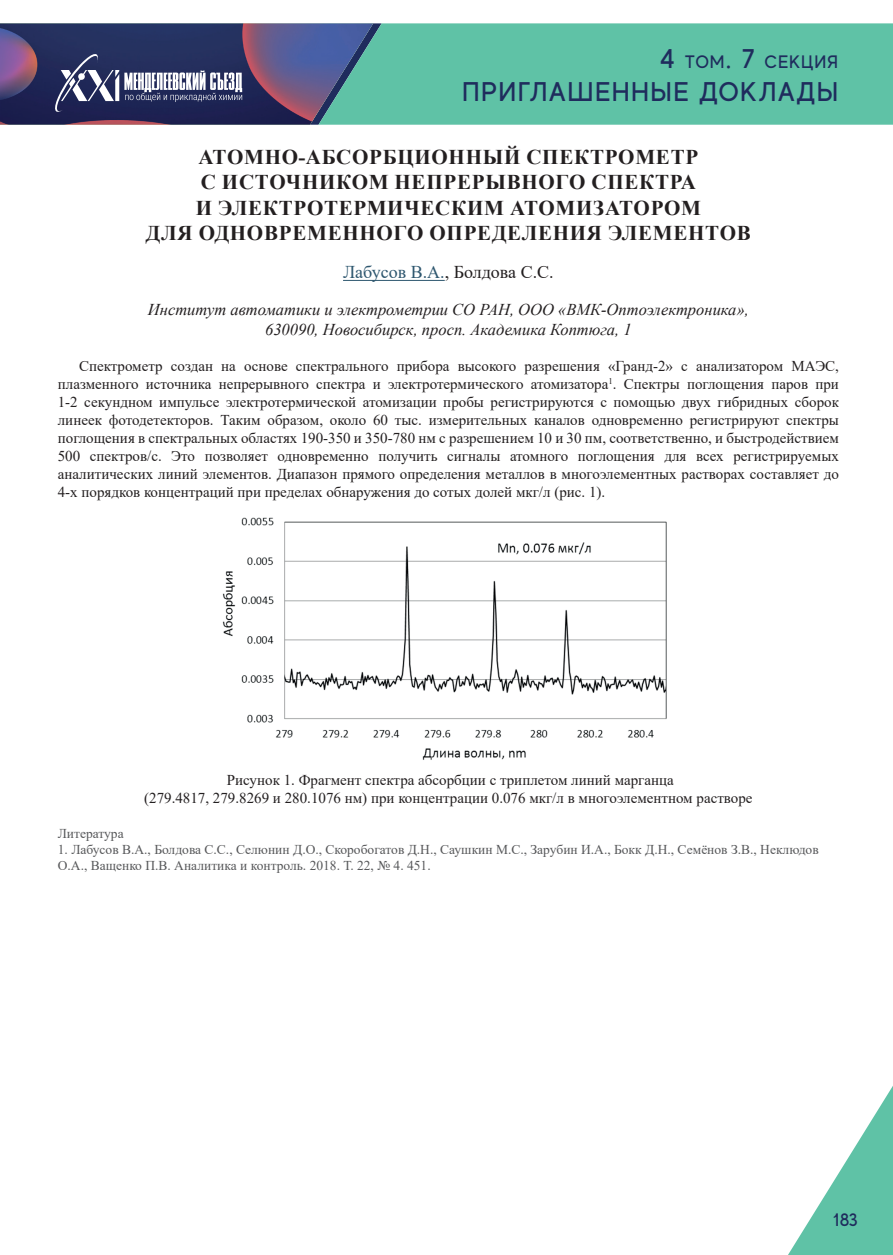
<style>
.page{position:relative;width:893px;height:1255px;background:#fff}
.page>*{position:absolute;margin:0;border:0;box-sizing:border-box;transform-origin:0 0}
.t1{font:500 27px "MADE Evolve Sans";letter-spacing:.05em;color:#1f2c5d}
.t2{font:700 21px/25.2px "Times New Roman";letter-spacing:.035em;color:#231f20;text-align:center}
.t3{font:18px "Times New Roman";color:#231f20}
.t4{font:500 18px "MADE Evolve Sans";letter-spacing:.05em;color:#1f2c5d}
.t5{font:italic 16.5px/19.8px "Times New Roman";color:#231f20;text-align:center}
.t6{font:15px/18px "Times New Roman";color:#231f20;text-align:justify}
.t7{font:13.5px/16.2px "Times New Roman";color:#57585a}
.s1{font-size:27px}
.s2{color:#2e576f}
</style>
<div class="page">
<div style="left:382px;top:23px;width:511px;height:102px;background:#5fc2a6"></div>
<svg style="left:788px;top:1086px;width:105px;height:168px"></svg>
<svg style="left:0;top:23px;width:382px;height:102px;background:#4a5278"></svg>
<hr style="left:343px;top:280px;width:102px;height:1px;background:#2e576f">
<img style="left:222px;top:517px;width:445px;height:243px">
<p class="t4" style="left:660px;top:51px;width:179px"><span class="s1">4</span> ТОМ<span class="s1">. 7</span> СЕКЦИЯ</p>
<h1 class="t1" style="left:462px;top:74px;width:377px">ПРИГЛАШЕННЫЕ ДОКЛАДЫ</h1>
<h2 class="t2" style="left:146px;top:144px;width:606px">АТОМНО-АБСОРБЦИОННЫЙ СПЕКТРОМЕТР<br>С ИСТОЧНИКОМ НЕПРЕРЫВНОГО СПЕКТРА<br>И ЭЛЕКТРОТЕРМИЧЕСКИМ АТОМИЗАТОРОМ<br>ДЛЯ ОДНОВРЕМЕННОГО ОПРЕДЕЛЕНИЯ ЭЛЕМЕНТОВ</h2>
<p class="t3" style="left:343px;top:260px;width:212px"><span class="s2">Лабусов В.А.</span>, Болдова С.С.</p>
<p class="t5" style="left:148px;top:299px;width:602px">Институт автоматики и электрометрии СО РАН, ООО «ВМК-Оптоэлектроника»,<br>630090, Новосибирск, просп. Академика Коптюга, 1</p>
<p class="t6" style="left:58px;top:356px;width:783px;text-indent:21px">Спектрометр создан на основе спектрального прибора высокого разрешения «Гранд-2» с анализатором МАЭС, плазменного источника непрерывного спектра и электротермического атомизатора<sup>1</sup>. Спектры поглощения паров при 1-2 секундном импульсе электротермической атомизации пробы регистрируются с помощью двух гибридных сборок линеек фотодетекторов. Таким образом, около 60 тыс. измерительных каналов одновременно регистрируют спектры поглощения в спектральных областях 190-350 и 350-780 нм с разрешением 10 и 30 пм, соответственно, и быстродействием 500 спектров/с. Это позволяет одновременно получить сигналы атомного поглощения для всех регистрируемых аналитических линий элементов. Диапазон прямого определения металлов в многоэлементных растворах составляет до 4-х порядков концентраций при пределах обнаружения до сотых долей мкг/л (рис. 1).</p>
<p class="t6" style="left:144px;top:770px;width:610px;text-align:center">Рисунок 1. Фрагмент спектра абсорбции с триплетом линий марганца<br>(279.4817, 279.8269 и 280.1076 нм) при концентрации 0.076 мкг/л в многоэлементном растворе</p>
<p class="t7" style="left:58px;top:824px;width:67px">Литература</p>
<p class="t7" style="left:58px;top:840px;width:762px">1. Лабусов В.А., Болдова С.С., Селюнин Д.О., Скоробогатов Д.Н., Саушкин М.С., Зарубин И.А., Бокк Д.Н., Семёнов З.В., Неклюдов<br>О.А., Ващенко П.В. Аналитика и контроль. 2018. Т. 22, № 4. 451.</p>
<p class="t4" style="left:833px;top:1208px;width:26px">183</p>
</div>
